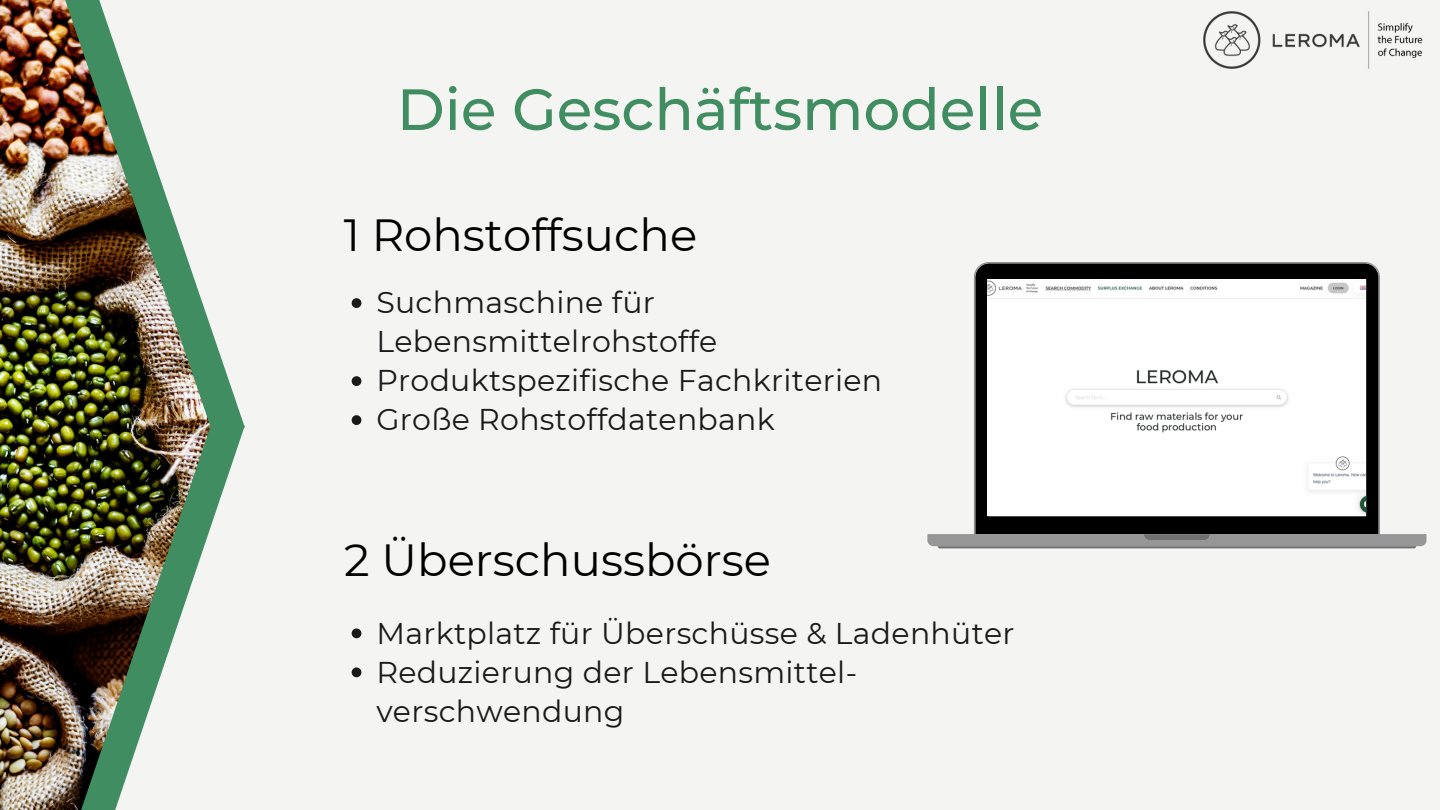
<style>
.page{position:relative;width:1440px;height:810px;background:#f4f4f3}
.page>*{position:absolute;margin:0;border:0;box-sizing:border-box;transform-origin:0 0}
.t1{font:500 58px "Montserrat";color:#408d61}
.t2{font:45px "Montserrat";color:#000}
.t3{font:30px/39px "Montserrat";letter-spacing:.01em;color:#1a1a1a}
</style>
<div class="page">
<img style="left:0;top:0;width:29px;height:810px">
<svg style="left:352px;top:298px;width:9px;height:10px"></svg>
<svg style="left:352px;top:376px;width:9px;height:10px"></svg>
<svg style="left:352px;top:415px;width:9px;height:10px"></svg>
<svg style="left:352px;top:629px;width:9px;height:9px"></svg>
<svg style="left:352px;top:668px;width:9px;height:9px"></svg>
<img style="left:27px;top:0;width:214px;height:438px">
<svg style="left:927px;top:262px;width:499px;height:284px"></svg>
<svg style="left:1144px;top:534px;width:66px;height:6px"></svg>
<svg style="left:938px;top:546px;width:478px;height:2px"></svg>
<div style="left:988px;top:279px;width:378px;height:237px;background:#fff"></div>
<img style="left:29px;top:415px;width:216px;height:395px">
<img style="left:1204px;top:11px;width:219px;height:58px">
<p class="t1" style="left:397px;top:74px;width:648px">Die Geschäftsmodelle</p>
<p class="t2" style="left:344px;top:207px;width:355px">1 Rohstoffsuche</p>
<p class="t3" style="left:376px;top:283px;width:342px">Suchmaschine für<br>Lebensmittelrohstoffe</p>
<p class="t3" style="left:376px;top:361px;width:507px">Produktspezifische Fachkriterien</p>
<p class="t3" style="left:376px;top:400px;width:400px">Große Rohstoffdatenbank</p>
<p class="t2" style="left:344px;top:532px;width:428px">2 Überschussbörse</p>
<p class="t3" style="left:376px;top:613px;width:640px">Marktplatz für Überschüsse &amp; Ladenhüter</p>
<p class="t3" style="left:376px;top:652px;width:482px">Reduzierung der Lebensmittel&shy;verschwendung</p>
</div>
